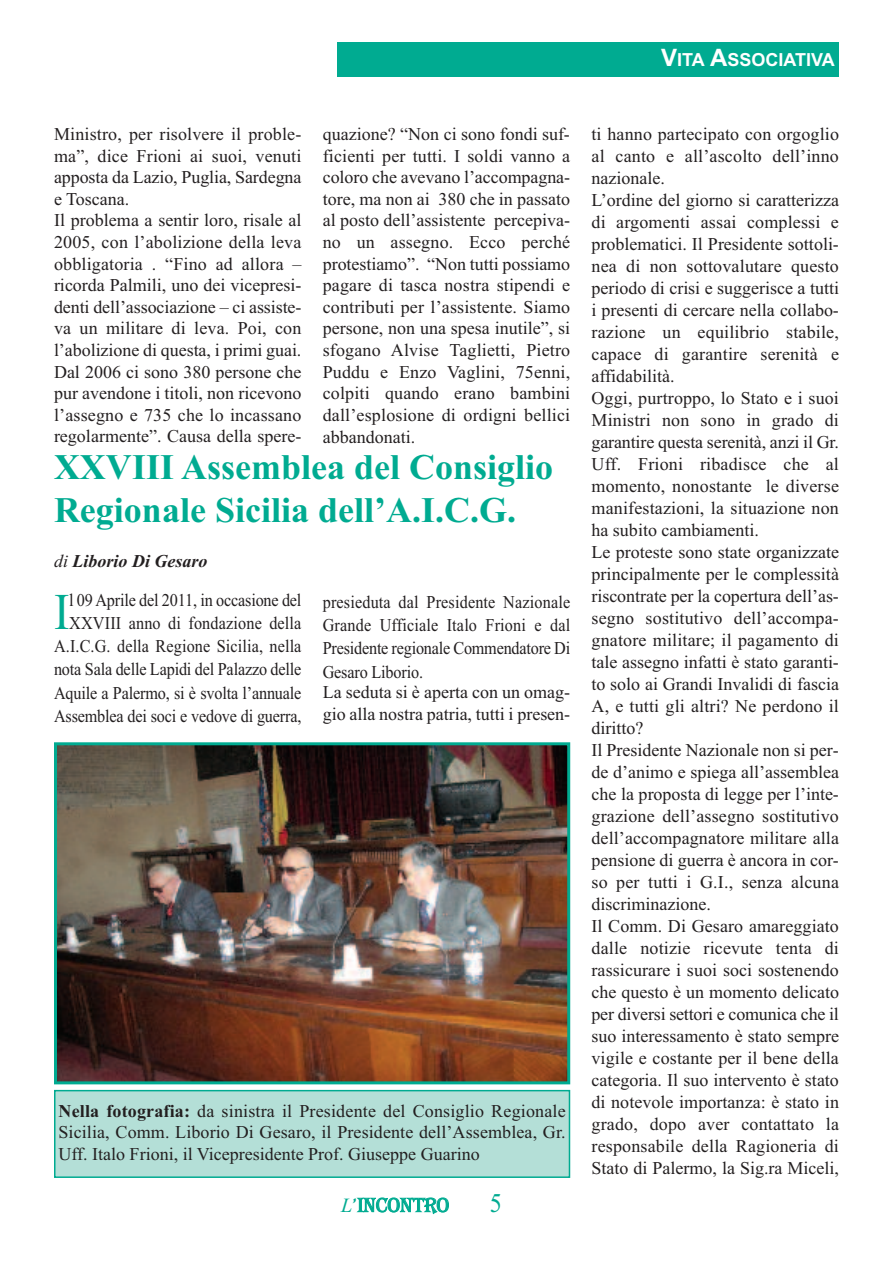
<style>
.page{position:relative;width:893px;height:1263px;background:#fff}
.page>*{position:absolute;margin:0;border:0;box-sizing:border-box;transform-origin:0 0}
.t1{font:51.45px "Times New Roman";color:#00ab91;scale:.9 1}
.t2{font:700 36px/43.2px "Times New Roman";color:#00ab91}
.t3{font:27px "Times New Roman";color:#00ab91;scale:.9 1}
.t4{font:20.1px "Algerian Bas D";color:#00ab91}
.t5{font:18px/22px "Times New Roman";color:#231f20}
.t6{font:18px/23.2px "Times New Roman";color:#231f20;text-align:right;scale:.9 1}
.t7{font:italic 700 18px "Times New Roman";color:#231f20}
.t8{font:700 18px "Arial";color:#fff}
.s1{font-size:24px}
.s2{font-weight:400}
.s3{font-weight:700}
.s4{font-family:"Times New Roman";font-style:italic}
</style>
<div class="page">
<div style="left:337px;top:43px;width:502px;height:34px;background:#00ab91"></div>
<div style="left:56px;top:1091px;width:513px;height:85px;background:#b4dfd7"></div>
<div style="left:54px;top:1090px;width:516px;height:88px;border:2px solid #00ab91"></div>
<img style="left:58px;top:746px;width:508px;height:334px">
<div style="left:54px;top:742px;width:516px;height:342px;border:3px solid #00ab91"></div>
<p class="t8" style="left:661px;top:49px;width:175px"><span class="s1">V</span>ITA <span class="s1">A</span>SSOCIATIVA</p>
<p class="t5" style="left:54px;top:123px;width:249px;line-height:21.6px">Ministro, per risolvere il proble&shy;ma”, dice Frioni ai suoi, venuti apposta da Lazio, Puglia, Sardegna e Toscana.<br>Il problema a sentir loro, risale al<br>2005, con l’abolizione della leva obbligatoria . “Fino ad allora – ricorda Palmili, uno dei vicepresi&shy;denti dell’associazione – ci assiste&shy;va un militare di leva. Poi, con l’abolizione di questa, i primi guai.<br>Dal 2006 ci sono 380 persone che pur avendone i titoli, non ricevono l’assegno e 735 che lo incassano regolarmente”. Causa della spere-</p>
<p class="t5" style="left:323px;top:123px;width:249px;line-height:21.6px;text-align:justify">quazione? “Non ci sono fondi suf&shy;ficienti per tutti. I soldi vanno a coloro che avevano l’accompagna&shy;tore, ma non ai 380 che in passato al posto dell’assistente percepiva&shy;no un assegno. Ecco perché protestiamo”. “Non tutti possiamo pagare di tasca nostra stipendi e contributi per l’assistente. Siamo persone, non una spesa inutile”, si sfogano Alvise Taglietti, Pietro Puddu e Enzo Vaglini, 75enni, colpiti quando erano bambini dall’esplosione di ordigni bellici abbandonati.</p>
<h2 class="t2" style="left:54px;top:445px;width:501px">XXVIII Assemblea del Consiglio<br>Regionale Sicilia dell’A.I.C.G.</h2>
<p class="t7" style="left:54px;top:550px;width:155px"><span class="s2">di</span> Liborio Di Gesaro</p>
<p class="t6" style="left:54px;top:588px;width:276px">l 09 Aprile del 2011, in occasione del XXVIII anno di fondazione della A.I.C.G. della Regione Sicilia, nella nota Sala delle Lapidi del Palazzo delle Aquile a Palermo, si è svolta l’annuale Assemblea dei soci e vedove di guerra,</p>
<p class="t6" style="left:323px;top:590px;width:276px;text-align:justify">presieduta dal Presidente Nazionale Grande Ufficiale Italo Frioni e dal Presidente regionale Commendatore Di Gesaro Liborio.</p>
<h1 class="t1" style="left:54px;top:581px;width:19px">I</h1>
<p class="t5" style="left:323px;top:681px;width:249px;line-height:21.6px">La seduta si è aperta con un omag&shy;gio alla nostra patria, tutti i presen-</p>
<p class="t5" style="left:58px;top:1099px;width:509px;line-height:21.6px;text-align:justify"><span class="s3">Nella fotografia:</span> da sinistra il Presidente del Consiglio Regionale Sicilia, Comm. Liborio Di Gesaro, il Presidente dell’Assemblea, Gr.<br>Uff. Italo Frioni, il Vicepresidente Prof. Giuseppe Guarino</p>
<p class="t4" style="left:341px;top:1193px;width:109px"><span class="s4">L</span>’INCONTRO</p>
<h3 class="t3" style="left:490px;top:1187px;width:15px">5</h3>
<p class="t5" style="left:591px;top:123px;width:249px">ti hanno partecipato con orgoglio al canto e all’ascolto dell’inno nazionale.<br>L’ordine del giorno si caratterizza di argomenti assai complessi e problematici. Il Presidente sottoli&shy;nea di non sottovalutare questo periodo di crisi e suggerisce a tutti i presenti di cercare nella collabo&shy;razione un equilibrio stabile, capace di garantire serenità e affidabilità.<br>Oggi, purtroppo, lo Stato e i suoi<br>Ministri non sono in grado di garantire questa serenità, anzi il Gr.<br>Uff. Frioni ribadisce che al momento, nonostante le diverse manifestazioni, la situazione non ha subito cambiamenti.<br>Le proteste sono state organizzate principalmente per le complessità riscontrate per la copertura dell’as&shy;segno sostitutivo dell’accompa&shy;gnatore militare; il pagamento di tale assegno infatti è stato garanti&shy;to solo ai Grandi Invalidi di fascia<br>A, e tutti gli altri? Ne perdono il diritto?<br>Il Presidente Nazionale non si per&shy;de d’animo e spiega all’assemblea che la proposta di legge per l’inte&shy;grazione dell’assegno sostitutivo dell’accompagnatore militare alla pensione di guerra è ancora in cor&shy;so per tutti i G.I., senza alcuna discriminazione.<br>Il Comm. Di Gesaro amareggiato dalle notizie ricevute tenta di rassicurare i suoi soci sostenendo che questo è un momento delicato per diversi settori e comunica che il suo interessamento è stato sempre vigile e costante per il bene della categoria. Il suo intervento è stato di notevole importanza: è stato in grado, dopo aver contattato la responsabile della Ragioneria di<br>Stato di Palermo, la Sig.ra Miceli,</p>
</div>
